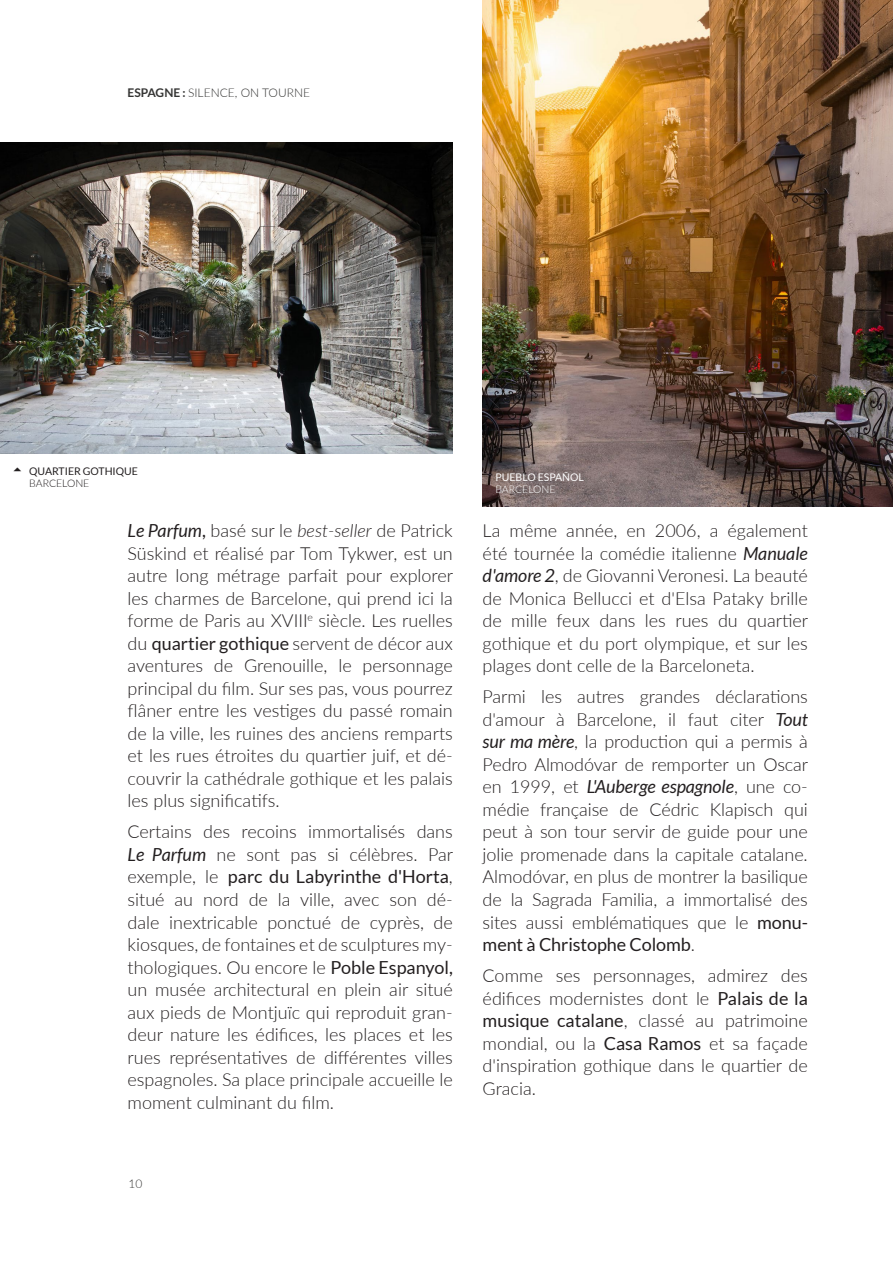
<style>
.page{position:relative;width:893px;height:1263px;background:#fff}
.page>*{position:absolute;margin:0;border:0;box-sizing:border-box;transform-origin:0 0}
.Body{font:300 18px/22.5px "Lato";color:#231f20;text-align:justify}
.t1{font:300 12px "Lato";color:#353534}
.t2{font:10.5px "Lato";color:#231f20}
.PIE_ARRIBA{font:10.5px "Lato";color:#fff}
.SUBPIE_ARRIBA{font:300 10.5px "Lato";color:#231f20}
.SUBPIE_ARRIBA-2{font:300 10.5px "Lato";color:#fff}
.s1{font-weight:700}
.s2{font-weight:400;font-style:italic}
.s3{font-weight:400}
.s4{font-style:italic}
</style>
<div class="page">
<img style="left:483px;top:0;width:410px;height:506px">
<img style="left:0;top:142px;width:452px;height:311px">
<p class="t1" style="left:128px;top:84px;width:184px"><span class="s1">ESPAGNE :</span> SILENCE, ON TOURNE</p>
<p class="t2" style="left:29px;top:465px;width:110px">QUARTIER GOTHIQUE</p>
<p class="SUBPIE_ARRIBA" style="left:29px;top:476px;width:62px">BARCELONE</p>
<p class="Body" style="left:128px;top:519px;width:327px"><span class="s2">Le Parfum</span><span class="s3">,</span> basé sur le <span class="s4">best-seller</span> de Patrick Süskind et réalisé par Tom Tykwer, est un autre long métrage parfait pour explorer les charmes de Barcelone, qui prend ici la forme de Paris au XVIII<sup>e</sup> siècle. Les ruelles du <span class="s3">quartier gothique</span> servent de décor aux aventures de Grenouille, le personnage principal du film. Sur ses pas, vous pourrez flâner entre les vestiges du passé romain de la ville, les ruines des anciens remparts et les rues étroites du quartier juif, et dé&shy;couvrir la cathédrale gothique et les palais les plus significatifs.</p>
<p class="Body" style="left:128px;top:820px;width:327px">Certains des recoins immortalisés dans <span class="s2">Le Parfum</span> ne sont pas si célèbres. Par exemple, le <span class="s3">parc du Labyrinthe d'Horta</span>, situé au nord de la ville, avec son dé&shy;dale inextricable ponctué de cyprès, de kiosques, de fontaines et de sculptures my&shy;thologiques. Ou encore le <span class="s3">Poble Espanyol, </span>un musée architectural en plein air situé aux pieds de Montjuïc qui reproduit gran&shy;deur nature les édifices, les places et les rues représentatives de différentes villes espagnoles. Sa place principale accueille le moment culminant du film.</p>
<p class="t1" style="left:128px;top:1175px;width:15px">10</p>
<p class="PIE_ARRIBA" style="left:495px;top:471px;width:90px">PUEBLO ESPAÑOL</p>
<p class="SUBPIE_ARRIBA-2" style="left:495px;top:482px;width:62px">BARCELONE</p>
<p class="Body" style="left:483px;top:519px;width:327px">La même année, en 2006, a également été tournée la comédie italienne <span class="s2">Manuale d'amore 2</span>, de Giovanni Veronesi. La beauté de Monica Bellucci et d'Elsa Pataky brille de mille feux dans les rues du quartier gothique et du port olympique, et sur les plages dont celle de la Barceloneta.</p>
<p class="Body" style="left:483px;top:685px;width:327px">Parmi les autres grandes déclarations d'amour à Barcelone, il faut citer <span class="s2">Tout sur ma mère</span>, la production qui a permis à Pedro Almodóvar de remporter un Oscar en 1999, et <span class="s2">L'Auberge espagnole</span>, une co&shy;médie française de Cédric Klapisch qui peut à son tour servir de guide pour une jolie promenade dans la capitale catalane.<br>Almodóvar, en plus de montrer la basilique de la Sagrada Familia, a immortalisé des sites aussi emblématiques que le <span class="s3">monu&shy;ment à Christophe Colomb</span>.</p>
<p class="Body" style="left:483px;top:964px;width:327px">Comme ses personnages, admirez des édifices modernistes dont le <span class="s3">Palais de la musique catalane</span>, classé au patrimoine mondial, ou la <span class="s3">Casa Ramos</span> et sa façade d'inspiration gothique dans le quartier de Gracia.</p>
</div>
